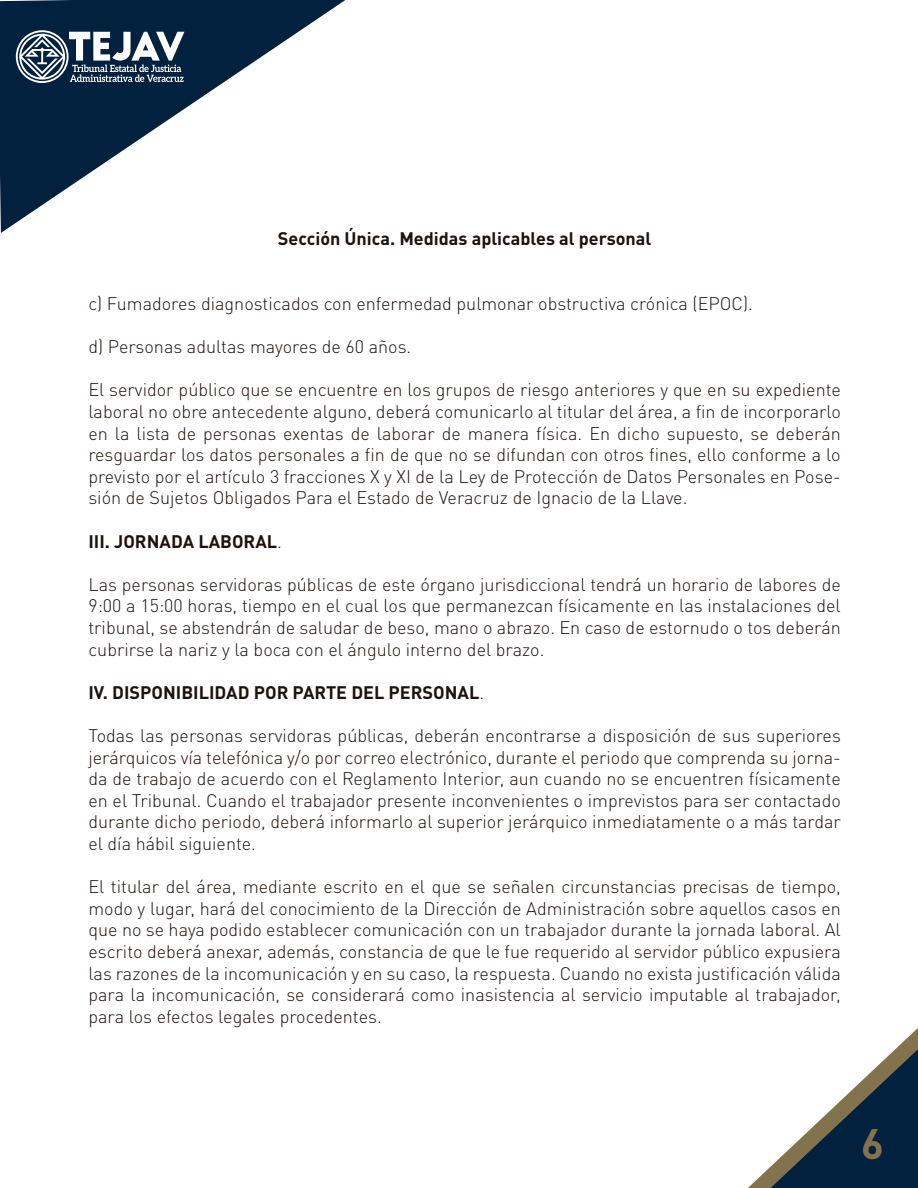
<style>
.page{position:relative;width:918px;height:1188px;background:#fff}
.page>*{position:absolute;margin:0;border:0;box-sizing:border-box;transform-origin:0 0}
.t1{font:700 42px "DIN Pro";color:#83734d}
.t2{font:300 18px/21.6px "DIN Pro";color:#1e120d;text-align:justify}
.t3{font:700 18px "DIN Pro";color:#1e120d}
.s1{font-weight:300}
</style>
<div class="page">
<svg style="left:748px;top:1028px;width:170px;height:160px"></svg>
<svg style="left:0;top:0;width:346px;height:233px"></svg>
<svg style="left:16px;top:30px;width:168px;height:53px"></svg>
<p class="t3" style="left:278px;top:224px;width:375px">Sección Única. Medidas aplicables al personal</p>
<p class="t2" style="left:88px;top:291px;width:666px">c) Fumadores diagnosticados con enfermedad pulmonar obstructiva crónica (EPOC).</p>
<p class="t2" style="left:88px;top:334px;width:324px">d) Personas adultas mayores de 60 años.</p>
<p class="t2" style="left:88px;top:378px;width:754px">El servidor público que se encuentre en los grupos de riesgo anteriores y que en su expediente laboral no obre antecedente alguno, deberá comunicarlo al titular del área, a fin de incorporarlo en la lista de personas exentas de laborar de manera física. En dicho supuesto, se deberán resguardar los datos personales a fin de que no se difundan con otros fines, ello conforme a lo previsto por el artículo 3 fracciones X y XI de la Ley de Protección de Datos Personales en Pose&shy;sión de Sujetos Obligados Para el Estado de Veracruz de Ignacio de la Llave.</p>
<p class="t3" style="left:88px;top:526px;width:195px">III. JORNADA LABORAL<span class="s1">.</span></p>
<p class="t2" style="left:88px;top:572px;width:754px">Las personas servidoras públicas de este órgano jurisdiccional tendrá un horario de labores de 9:00 a 15:00 horas, tiempo en el cual los que permanezcan físicamente en las instalaciones del tribunal, se abstendrán de saludar de beso, mano o abrazo. En caso de estornudo o tos deberán cubrirse la nariz y la boca con el ángulo interno del brazo.</p>
<p class="t3" style="left:88px;top:677px;width:397px">IV. DISPONIBILIDAD POR PARTE DEL PERSONAL<span class="s1">.</span></p>
<p class="t2" style="left:88px;top:723px;width:754px">Todas las personas servidoras públicas, deberán encontrarse a disposición de sus superiores jerárquicos vía telefónica y/o por correo electrónico, durante el periodo que comprenda su jorna&shy;da de trabajo de acuerdo con el Reglamento Interior, aun cuando no se encuentren físicamente en el Tribunal. Cuando el trabajador presente inconvenientes o imprevistos para ser contactado durante dicho periodo, deberá informarlo al superior jerárquico inmediatamente o a más tardar el día hábil siguiente.</p>
<p class="t2" style="left:88px;top:874px;width:754px">El titular del área, mediante escrito en el que se señalen circunstancias precisas de tiempo, modo y lugar, hará del conocimiento de la Dirección de Administración sobre aquellos casos en que no se haya podido establecer comunicación con un trabajador durante la jornada laboral. Al escrito deberá anexar, además, constancia de que le fue requerido al servidor público expusiera las razones de la incomunicación y en su caso, la respuesta. Cuando no exista justificación válida para la incomunicación, se considerará como inasistencia al servicio imputable al trabajador, para los efectos legales procedentes.</p>
<h1 class="t1" style="left:861px;top:1108px;width:24px">6</h1>
</div>
